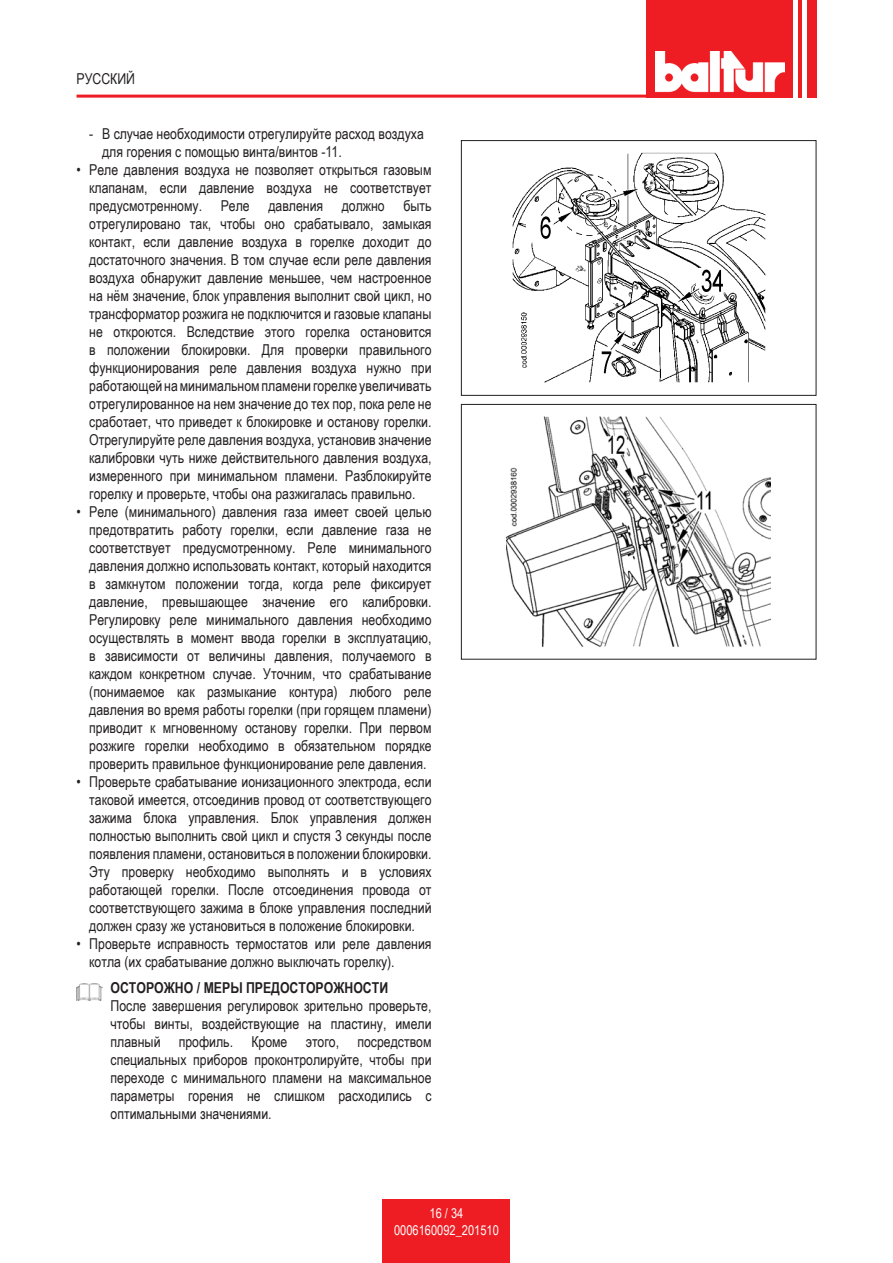
<style>
.page{position:relative;width:893px;height:1263px;background:#fff}
.page>*{position:absolute;margin:0;border:0;box-sizing:border-box;transform-origin:0 0}
.t1{font:15px/18px "Arial Narrow";color:#231f20;text-align:justify}
.t2{font:700 15px "Arial Narrow";color:#231f20}
.t3{font:13.5px/16.2px "Arial Narrow";color:#fff;text-align:center}
</style>
<div class="page">
<div style="left:646px;top:0;width:170px;height:98px;background:#ee1d23"></div>
<hr style="left:77px;top:95px;width:609px;height:3px;background:#ee1d23">
<hr style="left:803px;top:0;width:4px;height:98px;background:#fff">
<hr style="left:793px;top:0;width:4px;height:98px;background:#fff">
<img style="left:656px;top:52px;width:129px;height:40px">
<div style="left:383px;top:1199px;width:127px;height:64px;background:#ee1d23"></div>
<img style="left:77px;top:984px;width:25px;height:16px">
<div style="left:461px;top:140px;width:355px;height:256px;border:1px solid #231f20"></div>
<img style="left:512px;top:152px;width:254px;height:231px">
<div style="left:461px;top:404px;width:355px;height:255px;border:1px solid #231f20"></div>
<img style="left:507px;top:416px;width:264px;height:231px">
<p class="t1" style="left:77px;top:69px;width:60px">РУССКИЙ</p>
<p class="t1" style="left:102px;top:124px;width:323px;text-indent:-13px">- В случае необходимости отрегулируйте расход воздуха для горения с помощью винта/винтов -11.</p>
<p class="t1" style="left:89px;top:160px;width:344px;text-indent:-13px">• Реле давления воздуха не позволяет открыться газовым клапанам, если давление воздуха не соответствует предусмотренному. Реле давления должно быть отрегулировано так, чтобы оно срабатывало, замыкая контакт, если давление воздуха в горелке доходит до достаточного значения. В том случае если реле давления воздуха обнаружит давление меньшее, чем настроенное на нём значение, блок управления выполнит свой цикл, но трансформатор розжига не подключится и газовые клапаны не откроются. Вследствие этого горелка остановится в положении блокировки. Для проверки правильного функционирования реле давления воздуха нужно при работающей на минимальном пламени горелке увеличивать отрегулированное на нем значение до тех пор, пока реле не сработает, что приведет к блокировке и останову горелки.<br>Отрегулируйте реле давления воздуха, установив значение калибровки чуть ниже действительного давления воздуха, измеренного при минимальном пламени. Разблокируйте горелку и проверьте, чтобы она разжигалась правильно.</p>
<p class="t1" style="left:89px;top:502px;width:344px;text-indent:-13px">• Реле (минимального) давления газа имеет своей целью предотвратить работу горелки, если давление газа не соответствует предусмотренному. Реле минимального давления должно использовать контакт, который находится в замкнутом положении тогда, когда реле фиксирует давление, превышающее значение его калибровки.<br>Регулировку реле минимального давления необходимо осуществлять в момент ввода горелки в эксплуатацию, в зависимости от величины давления, получаемого в каждом конкретном случае. Уточним, что срабатывание (понимаемое как размыкание контура) любого реле давления во время работы горелки (при горящем пламени) приводит к мгновенному останову горелки. При первом розжиге горелки необходимо в обязательном порядке проверить правильное функционирование реле давления.</p>
<p class="t1" style="left:89px;top:772px;width:344px;text-indent:-13px">• Проверьте срабатывание ионизационного электрода, если таковой имеется, отсоединив провод от соответствующего зажима блока управления. Блок управления должен полностью выполнить свой цикл и спустя 3 секунды после появления пламени, остановиться в положении блокировки.<br>Эту проверку необходимо выполнять и в условиях работающей горелки. После отсоединения провода от соответствующего зажима в блоке управления последний должен сразу же установиться в положение блокировки.</p>
<p class="t1" style="left:89px;top:934px;width:344px;text-indent:-13px">• Проверьте исправность термостатов или реле давления котла (их срабатывание должно выключать горелку).</p>
<p class="t2" style="left:111px;top:977px;width:279px">ОСТОРОЖНО / МЕРЫ ПРЕДОСТОРОЖНОСТИ</p>
<p class="t1" style="left:111px;top:996px;width:323px">После завершения регулировок зрительно проверьте, чтобы винты, воздействующие на пластину, имели плавный профиль. Кроме этого, посредством специальных приборов проконтролируйте, чтобы при переходе с минимального пламени на максимальное параметры горения не слишком расходились с оптимальными значениями.</p>
<p class="t3" style="left:394px;top:1205px;width:106px">16 / 34<br>0006160092_201510</p>
</div>
